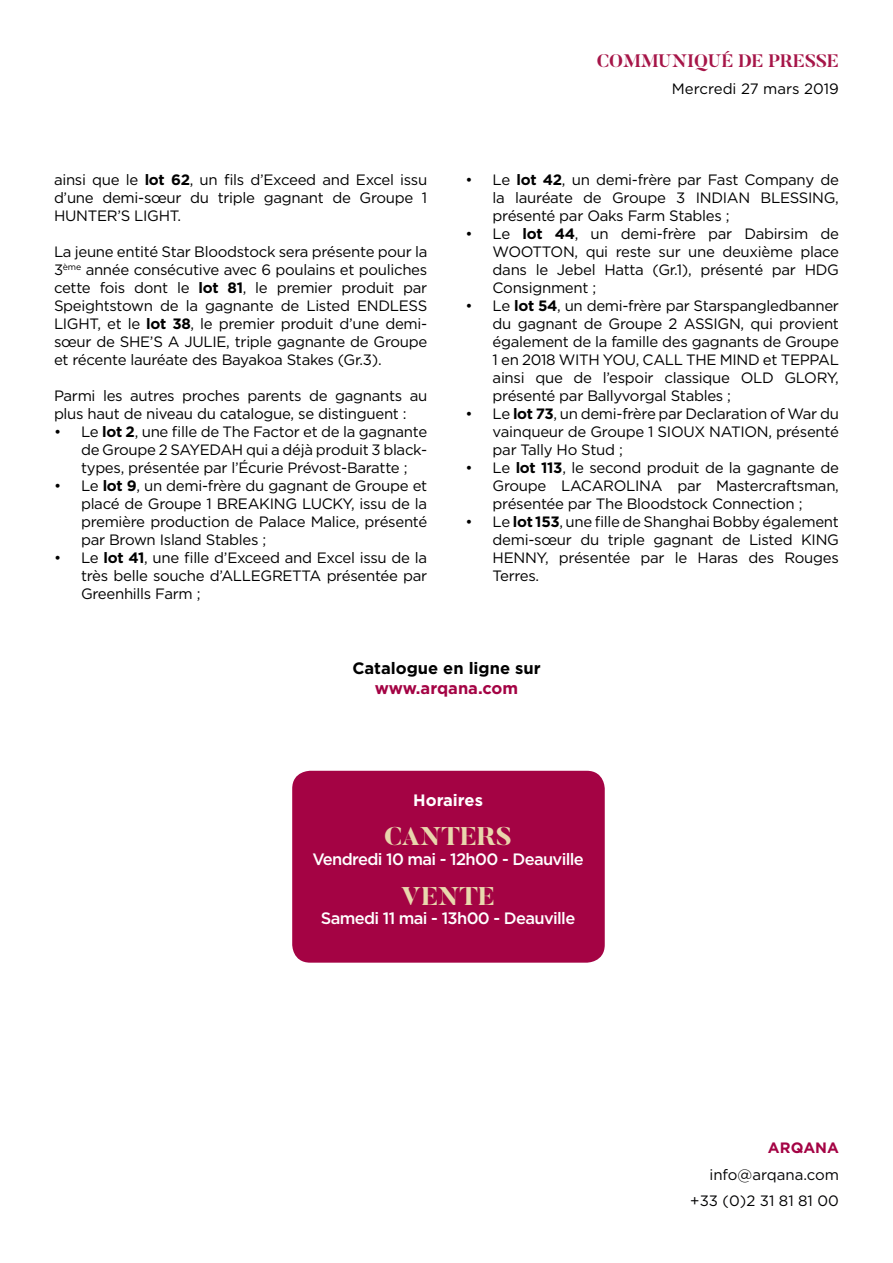
<style>
.page{position:relative;width:893px;height:1263px;background:#fff}
.page>*{position:absolute;margin:0;border:0;box-sizing:border-box;transform-origin:0 0}
.t1{font:800 25.5px "Butler";color:#e9d6ac}
.t2{font:800 25.5px "Butler";color:#e9d8ad}
.t3{font:700 18px "Butler";color:#a61548}
.t4{font:500 16.5px "Gotham";letter-spacing:-.04em;color:#fff}
.t5{font:700 16.5px "Gotham";color:#000}
.t6{font:700 16.5px "Gotham";color:#a40344}
.t7{font:700 16.5px "Gotham";color:#fff}
.t8{font:15px/18px "Gotham";letter-spacing:-.02em;color:#000;text-align:justify}
.t9{font:15px/26.5px "Gotham";color:#020203;text-align:right}
.t10{font:15px "Gotham";color:#000}
.t11{font:700 15px "Gotham";color:#a40344}
.s1{font-weight:700}
</style>
<div class="page">
<div style="left:292px;top:771px;width:313px;height:192px;background:#a40344;border-radius:18px"></div>
<p class="t8" style="left:54px;top:170px;width:375px">ainsi que le <span class="s1">lot 62</span>, un fils d’Exceed and Excel issu d’une demi-sœur du triple gagnant de Groupe 1<br>HUNTER’S LIGHT.</p>
<p class="t8" style="left:54px;top:242px;width:375px">La jeune entité Star Bloodstock sera présente pour la 3<sup>ème</sup> année consécutive avec 6 poulains et pouliches cette fois dont le <span class="s1">lot 81</span>, le premier produit par Speightstown de la gagnante de Listed ENDLESS LIGHT, et le <span class="s1">lot 38</span>, le premier produit d’une demi&shy;sœur de SHE’S A JULIE, triple gagnante de Groupe et récente lauréate des Bayakoa Stakes (Gr.3).</p>
<p class="t8" style="left:54px;top:386px;width:375px">Parmi les autres proches parents de gagnants au plus haut de niveau du catalogue, se distinguent :</p>
<p class="t8" style="left:81px;top:422px;width:348px;text-indent:-27px">• Le <span class="s1">lot 2</span>, une fille de The Factor et de la gagnante de Groupe 2 SAYEDAH qui a déjà produit 3 black&shy;types, présentée par l’Écurie Prévost-Baratte ;</p>
<p class="t8" style="left:81px;top:476px;width:348px;text-indent:-27px">• Le <span class="s1">lot 9</span>, un demi-frère du gagnant de Groupe et placé de Groupe 1 BREAKING LUCKY, issu de la première production de Palace Malice, présenté par Brown Island Stables ;</p>
<p class="t8" style="left:81px;top:548px;width:348px;text-indent:-27px">• Le <span class="s1">lot 41</span>, une fille d’Exceed and Excel issu de la très belle souche d’ALLEGRETTA présentée par Greenhills Farm ;</p>
<p class="t3" style="left:597px;top:49px;width:244px">COMMUNIQUÉ DE PRESSE</p>
<p class="t10" style="left:672px;top:79px;width:169px">Mercredi 27 mars 2019</p>
<p class="t8" style="left:493px;top:170px;width:348px;text-indent:-27px">• Le <span class="s1">lot 42</span>, un demi-frère par Fast Company de la lauréate de Groupe 3 INDIAN BLESSING, présenté par Oaks Farm Stables ;</p>
<p class="t8" style="left:493px;top:224px;width:348px;text-indent:-27px">• Le <span class="s1">lot 44</span>, un demi-frère par Dabirsim de WOOTTON, qui reste sur une deuxième place dans le Jebel Hatta (Gr.1), présenté par HDG Consignment ;</p>
<p class="t8" style="left:493px;top:296px;width:348px;text-indent:-27px">• Le <span class="s1">lot 54</span>, un demi-frère par Starspangledbanner du gagnant de Groupe 2 ASSIGN, qui provient également de la famille des gagnants de Groupe 1 en 2018 WITH YOU, CALL THE MIND et TEPPAL ainsi que de l’espoir classique OLD GLORY, présenté par Ballyvorgal Stables ;</p>
<p class="t8" style="left:493px;top:404px;width:348px;text-indent:-27px">• Le <span class="s1">lot 73</span>, un demi-frère par Declaration of War du vainqueur de Groupe 1 SIOUX NATION, présenté par Tally Ho Stud ;</p>
<p class="t8" style="left:493px;top:458px;width:348px;text-indent:-27px">• Le <span class="s1">lot 113</span>, le second produit de la gagnante de Groupe LACAROLINA par Mastercraftsman, présentée par The Bloodstock Connection ;</p>
<p class="t8" style="left:493px;top:512px;width:348px;text-indent:-27px">• Le <span class="s1">lot 153</span>, une fille de Shanghai Bobby également demi-sœur du triple gagnant de Listed KING HENNY, présentée par le Haras des Rouges Terres.</p>
<p class="t5" style="left:352px;top:658px;width:190px">Catalogue en ligne sur</p>
<p class="t6" style="left:375px;top:677px;width:145px">www.arqana.com</p>
<p class="t7" style="left:413px;top:789px;width:71px">Horaires</p>
<h1 class="t1" style="left:384px;top:820px;width:129px">CANTERS</h1>
<p class="t4" style="left:312px;top:848px;width:273px">Vendredi 10 mai - 12h00 - Deauville</p>
<h1 class="t2" style="left:401px;top:879px;width:95px">VENTE</h1>
<p class="t4" style="left:321px;top:908px;width:256px">Samedi 11 mai - 13h00 - Deauville</p>
<p class="t11" style="left:768px;top:1138px;width:72px">ARQANA</p>
<p class="t9" style="left:690px;top:1161px;width:150px">info@arqana.com +33 (0)2 31 81 81 00</p>
</div>
